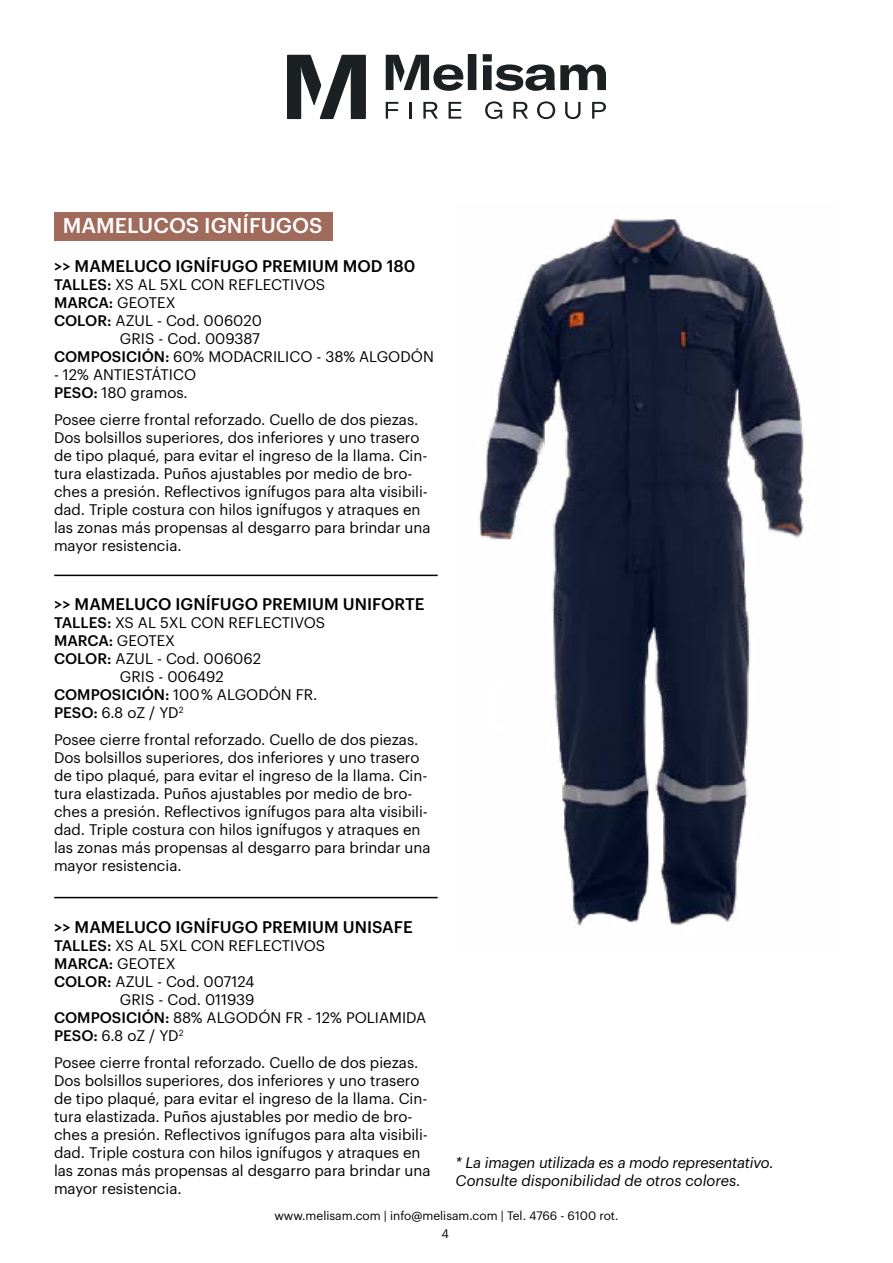
<style>
.page{position:relative;width:893px;height:1263px;background:#fff}
.page>*{position:absolute;margin:0;border:0;box-sizing:border-box;transform-origin:0 0}
.t1{font:500 21px "Graphik";color:#fff}
.t2{font:500 16.5px "Graphik";color:#000}
.t3{font:15px/18px "Graphik";color:#000}
.t4{font:italic 15px/18px "Graphik";letter-spacing:-.01em;color:#000}
.t5{font:500 15px "Graphik";letter-spacing:-.005em;color:#000}
.t6{font:12px/18px "Graphik";color:#000;text-align:center}
.s1{font-weight:500}
.s2{font-weight:400}
</style>
<div class="page">
<svg style="left:386px;top:102px;width:12px;height:17px"></svg>
<svg style="left:409px;top:102px;width:2px;height:17px"></svg>
<svg style="left:423px;top:102px;width:15px;height:17px"></svg>
<svg style="left:449px;top:102px;width:12px;height:17px"></svg>
<svg style="left:485px;top:101px;width:17px;height:18px"></svg>
<svg style="left:514px;top:102px;width:14px;height:17px"></svg>
<svg style="left:537px;top:101px;width:18px;height:18px"></svg>
<svg style="left:565px;top:102px;width:15px;height:17px"></svg>
<svg style="left:592px;top:102px;width:14px;height:17px"></svg>
<svg style="left:287px;top:55px;width:79px;height:64px"></svg>
<div style="left:468px;top:54px;width:8px;height:36px;background:#1b2023"></div>
<svg style="left:483px;top:54px;width:123px;height:37px"></svg>
<svg style="left:386px;top:55px;width:77px;height:36px"></svg>
<img style="left:478px;top:218px;width:326px;height:708px">
<div style="left:54px;top:213px;width:279px;height:28px;background:#a16b5c"></div>
<hr style="left:54px;top:575px;width:384px;height:1px;background:#000">
<hr style="left:54px;top:897px;width:384px;height:1px;background:#000">
<h1 class="t1" style="left:63px;top:209px;width:261px">MAMELUCOS IGNÍFUGOS</h1>
<p class="t2" style="left:54px;top:253px;width:363px">&gt;&gt; MAMELUCO IGNÍFUGO PREMIUM MOD 180</p>
<p class="t3" style="left:54px;top:274px;width:273px"><span class="s1">TALLES:</span> XS AL 5XL CON REFLECTIVOS</p>
<p class="t5" style="left:54px;top:291px;width:123px">MARCA: <span class="s2">GEOTEX</span></p>
<p class="t3" style="left:54px;top:310px;width:209px"><span class="s1">COLOR:</span> AZUL - Cod. 006020</p>
<p class="t3" style="left:120px;top:328px;width:142px">GRIS - Cod. 009387</p>
<p class="t3" style="left:54px;top:346px;width:381px"><span class="s1">COMPOSICIÓN:</span> 60% MODACRILICO - 38% ALGODÓN</p>
<p class="t3" style="left:54px;top:364px;width:144px">- 12% ANTIESTÁTICO<br><span class="s1">PESO:</span> 180 gramos.</p>
<p class="t3" style="left:54px;top:409px;width:378px">Posee cierre frontal reforzado. Cuello de dos piezas.<br>Dos bolsillos superiores, dos inferiores y uno trasero de tipo plaqué, para evitar el ingreso de la llama. Cin&shy;tura elastizada. Puños ajustables por medio de bro&shy;ches a presión. Reflectivos ignífugos para alta visibili&shy;dad. Triple costura con hilos ignífugos y atraques en las zonas más propensas al desgarro para brindar una mayor resistencia.</p>
<p class="t2" style="left:54px;top:591px;width:372px">&gt;&gt; MAMELUCO IGNÍFUGO PREMIUM UNIFORTE</p>
<p class="t3" style="left:54px;top:612px;width:273px"><span class="s1">TALLES:</span> XS AL 5XL CON REFLECTIVOS</p>
<p class="t5" style="left:54px;top:629px;width:123px">MARCA: <span class="s2">GEOTEX</span></p>
<p class="t3" style="left:54px;top:648px;width:209px"><span class="s1">COLOR:</span> AZUL - Cod. 006062</p>
<p class="t3" style="left:120px;top:666px;width:105px">GRIS - 006492</p>
<p class="t3" style="left:54px;top:684px;width:265px"><span class="s1">COMPOSICIÓN:</span> 100 % ALGODÓN FR.</p>
<p class="t3" style="left:54px;top:702px;width:131px"><span class="s1">PESO:</span> 6.8 oZ / YD<sup>2</sup></p>
<p class="t3" style="left:54px;top:729px;width:378px">Posee cierre frontal reforzado. Cuello de dos piezas.<br>Dos bolsillos superiores, dos inferiores y uno trasero de tipo plaqué, para evitar el ingreso de la llama. Cin&shy;tura elastizada. Puños ajustables por medio de bro&shy;ches a presión. Reflectivos ignífugos para alta visibili&shy;dad. Triple costura con hilos ignífugos y atraques en las zonas más propensas al desgarro para brindar una mayor resistencia.</p>
<p class="t2" style="left:54px;top:915px;width:360px">&gt;&gt; MAMELUCO IGNÍFUGO PREMIUM UNISAFE</p>
<p class="t3" style="left:54px;top:936px;width:273px"><span class="s1">TALLES:</span> XS AL 5XL CON REFLECTIVOS</p>
<p class="t5" style="left:54px;top:952px;width:123px">MARCA: <span class="s2">GEOTEX</span></p>
<p class="t3" style="left:54px;top:972px;width:202px"><span class="s1">COLOR:</span> AZUL - Cod. 007124</p>
<p class="t3" style="left:120px;top:990px;width:136px">GRIS - Cod. 011939</p>
<p class="t3" style="left:54px;top:1008px;width:374px"><span class="s1">COMPOSICIÓN:</span> 88% ALGODÓN FR - 12% POLIAMIDA</p>
<p class="t3" style="left:54px;top:1026px;width:131px"><span class="s1">PESO:</span> 6.8 oZ / YD<sup>2</sup></p>
<p class="t3" style="left:54px;top:1053px;width:378px">Posee cierre frontal reforzado. Cuello de dos piezas.<br>Dos bolsillos superiores, dos inferiores y uno trasero de tipo plaqué, para evitar el ingreso de la llama. Cin&shy;tura elastizada. Puños ajustables por medio de bro&shy;ches a presión. Reflectivos ignífugos para alta visibili&shy;dad. Triple costura con hilos ignífugos y atraques en las zonas más propensas al desgarro para brindar una mayor resistencia.</p>
<p class="t4" style="left:455px;top:1152px;width:320px">* La imagen utilizada es a modo representativo.<br>Consulte disponibilidad de otros colores.</p>
<p class="t6" style="left:274px;top:1205px;width:346px">www.melisam.com | info@melisam.com | Tel. 4766 - 6100 rot.<br>4</p>
</div>
